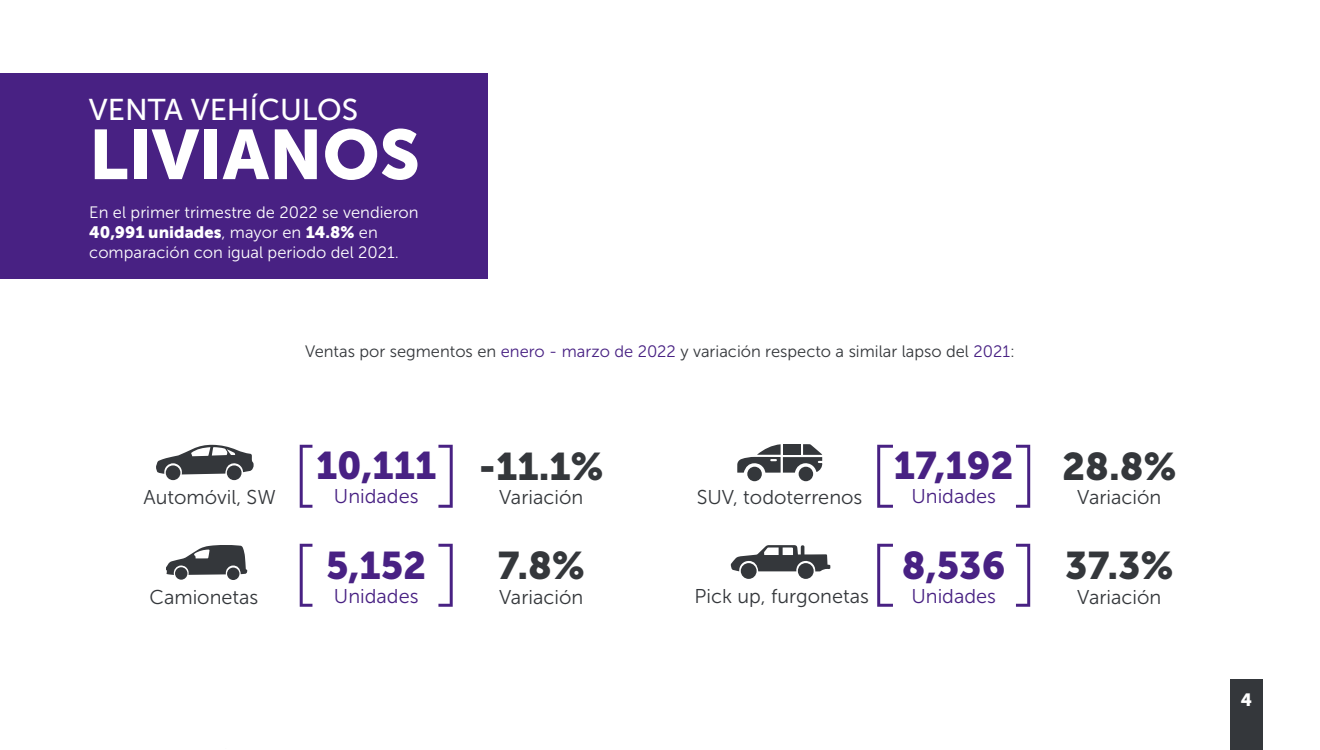
<style>
.page{position:relative;width:1320px;height:750px;background:#fff}
.page>*{position:absolute;margin:0;border:0;box-sizing:border-box;transform-origin:0 0}
.t1{font:69.6px "Museo Sans 900";color:#fff}
.t2{font:38.4px "Museo Sans 900";color:#482183}
.t3{font:38.4px "Museo Sans 900";color:#34373b}
.t4{font:30px "Museo Sans 500";color:#fff}
.t5{font:19.95px "Museo Sans 300";color:#34373b}
.t6{font:19.95px "Museo Sans 300";color:#482183}
.t7{font:17.7px "Museo Sans 900";color:#fff}
.t8{font:16.5px "Museo Sans 300";color:#34373b}
.t9{font:16.5px "Museo Sans 300";color:#fff}
.t10{font:16.5px "Museo Sans 900";color:#fff}
.s1{font-family:"Museo Sans 300"}
.s2{color:#482183}
</style>
<div class="page">
<div style="left:0;top:74px;width:488px;height:205px;background:#482183"></div>
<svg style="left:300px;top:544px;width:12px;height:63px"></svg>
<svg style="left:438px;top:544px;width:15px;height:63px"></svg>
<svg style="left:166px;top:545px;width:81px;height:30px"></svg>
<div style="left:175px;top:567px;width:12px;height:13px;background:#34373b;border-radius:50%"></div>
<div style="left:227px;top:568px;width:12px;height:12px;background:#34373b;border-radius:50%"></div>
<svg style="left:300px;top:445px;width:12px;height:63px"></svg>
<svg style="left:438px;top:445px;width:15px;height:63px"></svg>
<svg style="left:156px;top:445px;width:98px;height:29px"></svg>
<div style="left:227px;top:465px;width:15px;height:15px;background:#34373b;border-radius:50%"></div>
<div style="left:166px;top:465px;width:14px;height:15px;background:#34373b;border-radius:50%"></div>
<svg style="left:877px;top:544px;width:16px;height:63px"></svg>
<svg style="left:1016px;top:544px;width:14px;height:63px"></svg>
<svg style="left:731px;top:545px;width:99px;height:26px"></svg>
<div style="left:798px;top:563px;width:16px;height:16px;background:#34373b;border-radius:50%"></div>
<div style="left:741px;top:563px;width:16px;height:16px;background:#34373b;border-radius:50%"></div>
<svg style="left:877px;top:445px;width:16px;height:63px"></svg>
<svg style="left:1016px;top:445px;width:14px;height:63px"></svg>
<div style="left:747px;top:467px;width:15px;height:14px;background:#34373b;border-radius:50%"></div>
<div style="left:799px;top:467px;width:14px;height:14px;background:#34373b;border-radius:50%"></div>
<svg style="left:737px;top:444px;width:86px;height:29px"></svg>
<div style="left:1230px;top:680px;width:33px;height:70px;background:#34373b"></div>
<h3 class="t4" style="left:89px;top:93px;width:271px">VENTA VEHÍCULOS</h3>
<h1 class="t1" style="left:89px;top:115px;width:333px">LIVIANOS</h1>
<p class="t9" style="left:89px;top:204px;width:331px">En el primer trimestre de 2022 se vendieron</p>
<p class="t10" style="left:89px;top:223px;width:290px">40,991 unidades<span class="s1">, mayor en</span> 14.8% <span class="s1">en</span></p>
<p class="t9" style="left:89px;top:243px;width:311px">comparación con igual periodo del 2021.</p>
<p class="t8" style="left:305px;top:343px;width:711px">Ventas por segmentos en <span class="s2">enero - marzo de 2022</span> y variación respecto a similar lapso del <span class="s2">2021</span>:</p>
<h2 class="t2" style="left:316px;top:444px;width:122px">10,111</h2>
<h2 class="t3" style="left:479px;top:444px;width:126px">-11.1%</h2>
<p class="t5" style="left:143px;top:486px;width:134px">Automóvil, SW</p>
<p class="t6" style="left:334px;top:485px;width:86px">Unidades</p>
<p class="t5" style="left:499px;top:486px;width:86px">Variación</p>
<p class="t5" style="left:697px;top:486px;width:167px">SUV, todoterrenos</p>
<h2 class="t2" style="left:894px;top:444px;width:121px">17,192</h2>
<p class="t6" style="left:911px;top:485px;width:86px">Unidades</p>
<p class="t5" style="left:1077px;top:486px;width:86px">Variación</p>
<h2 class="t3" style="left:1062px;top:444px;width:116px">28.8%</h2>
<h2 class="t2" style="left:326px;top:544px;width:102px">5,152</h2>
<h2 class="t3" style="left:498px;top:544px;width:88px">7.8%</h2>
<h2 class="t2" style="left:902px;top:543px;width:105px">8,536</h2>
<h2 class="t3" style="left:1065px;top:544px;width:110px">37.3%</h2>
<p class="t5" style="left:150px;top:586px;width:110px">Camionetas</p>
<p class="t6" style="left:334px;top:585px;width:86px">Unidades</p>
<p class="t5" style="left:499px;top:586px;width:86px">Variación</p>
<p class="t5" style="left:695px;top:585px;width:176px">Pick up, furgonetas</p>
<p class="t6" style="left:911px;top:585px;width:86px">Unidades</p>
<p class="t5" style="left:1077px;top:586px;width:86px">Variación</p>
<p class="t7" style="left:1241px;top:690px;width:13px">4</p>
</div>
